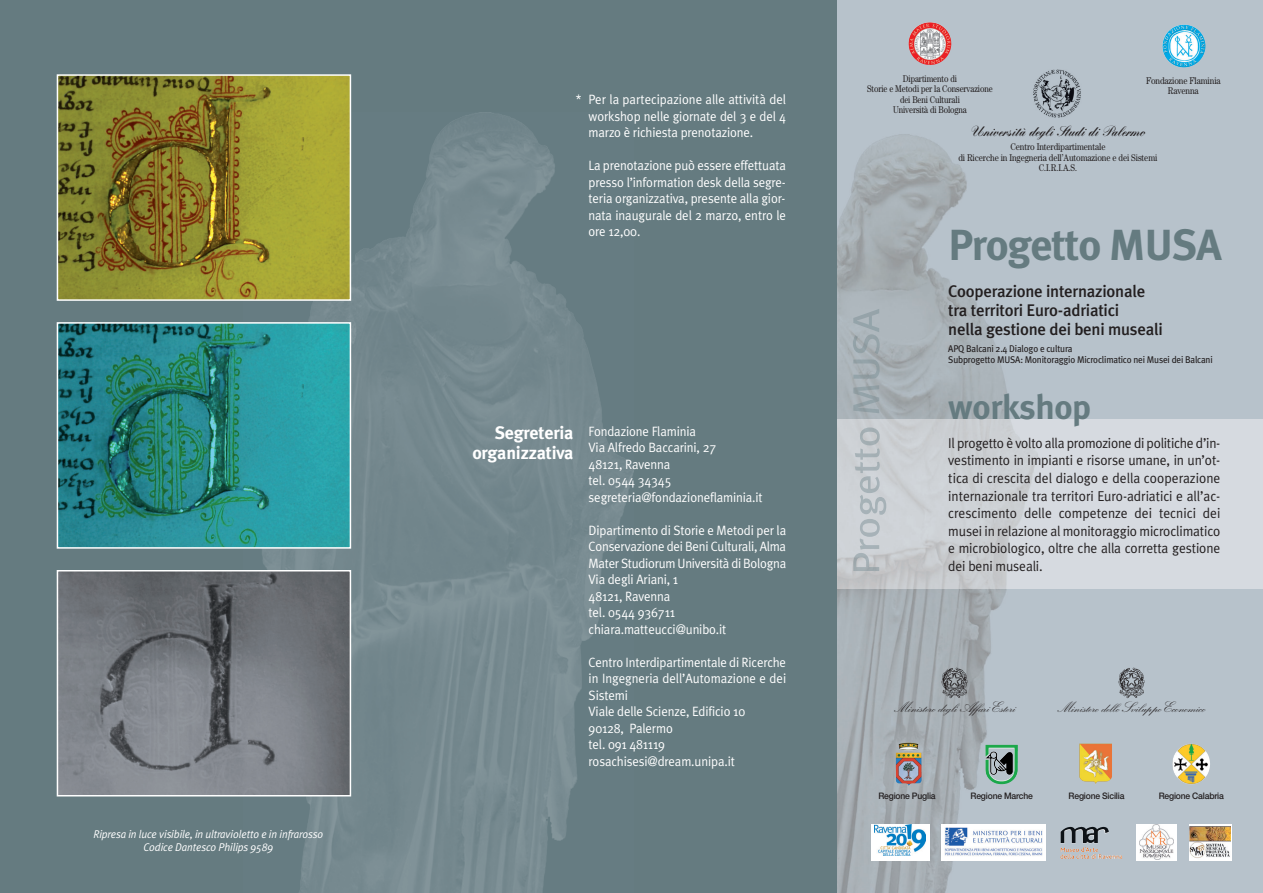
<style>
.page{position:relative;width:1263px;height:893px;background:#fff}
.page>*{position:absolute;margin:0;border:0;box-sizing:border-box;transform-origin:0 0}
.t1{font:700 43.5px "Meta Plus";letter-spacing:-.025em;color:#657b80}
.t2{font:700 34.5px "Meta Plus";letter-spacing:-.01em;color:#657b80}
.t3{font:700 18px/19.5px "Meta Plus";letter-spacing:-.01em;color:#fff;text-align:right}
.t4{font:500 16.8px/18.8px "Meta Plus";letter-spacing:-.015em;color:#231f20}
.t5{font:700 14.85px "Kuenstler Script Two";letter-spacing:.01em;color:#231f20}
.t6{font:14.25px/17.5px "Meta Plus Normal";letter-spacing:-.01em;color:#231f20;text-align:justify;scale:.95 1}
.t7{font:900 14.25px "Kuenstler Script";letter-spacing:.005em;color:#231f20;scale:.85 1}
.t8{font:13.5px/16.5px "Meta Plus Normal";letter-spacing:-.01em;color:#fff;scale:.95 1}
.t9{font:italic 11.25px/12.8px "Meta Plus Normal";letter-spacing:-.01em;color:#fff;text-align:center;scale:.95 1}
.t10{font:9.75px/10.5px "Century";letter-spacing:-.01em;color:#231f20;text-align:center;scale:.85 1}
.t11{font:9.75px/11.2px "Meta Plus";letter-spacing:-.02em;color:#231f20;scale:.95 1}
.t12{font:9.75px/10.5px "Century";letter-spacing:-.01em;color:#231f20;text-align:center;scale:.82 1}
.t13{font:500 9px "Helvetica Neue";letter-spacing:-.02em;color:#231f20;scale:.95 1}
</style>
<div class="page">
<div style="left:0;top:0;width:838px;height:893px;background:#657b80"></div>
<img style="left:244px;top:113px;width:390px;height:780px">
<img style="left:838px;top:0;width:425px;height:893px">
<img style="left:1031px;top:69px;width:51px;height:48px">
<img style="left:838px;top:419px;width:425px;height:169px">
<img style="left:929px;top:22px;width:21px;height:14px">
<img style="left:1196px;top:29px;width:9px;height:15px">
<img style="left:892px;top:668px;width:129px;height:31px">
<img style="left:899px;top:743px;width:20px;height:7px">
<img style="left:985px;top:745px;width:33px;height:27px">
<img style="left:1079px;top:744px;width:33px;height:40px">
<img style="left:1189px;top:744px;width:17px;height:8px">
<img style="left:1074px;top:827px;width:24px;height:2px">
<img style="left:1068px;top:668px;width:129px;height:31px">
<div style="left:871px;top:823px;width:58px;height:37px;background:#fff"></div>
<img style="left:874px;top:825px;width:52px;height:31px">
<div style="left:941px;top:823px;width:105px;height:37px;background:#fff"></div>
<img style="left:945px;top:827px;width:97px;height:29px">
<div style="left:1136px;top:823px;width:41px;height:37px;background:#fff"></div>
<img style="left:1139px;top:825px;width:35px;height:34px">
<div style="left:1189px;top:823px;width:42px;height:37px;background:#fff"></div>
<img style="left:1190px;top:826px;width:41px;height:32px">
<img style="left:853px;top:334px;width:27px;height:80px">
<img style="left:853px;top:427px;width:33px;height:144px">
<img style="left:60px;top:77px;width:288px;height:221px">
<div style="left:57px;top:74px;width:294px;height:227px;border:2px solid #fff"></div>
<img style="left:60px;top:325px;width:288px;height:221px">
<div style="left:57px;top:322px;width:294px;height:227px;border:2px solid #fff"></div>
<img style="left:60px;top:573px;width:288px;height:220px">
<div style="left:57px;top:570px;width:294px;height:226px;border:2px solid #fff"></div>
<p class="t9" style="left:93px;top:828px;width:244px">Ripresa in luce visibile, in ultravioletto e in infrarosso<br>Codice Dantesco Philips 9589</p>
<p class="t8" style="left:588px;top:91px;width:209px;text-align:justify;text-indent:-13px">* Per la partecipazione alle attività del workshop nelle giornate del 3 e del 4 marzo è richiesta prenotazione.</p>
<p class="t8" style="left:588px;top:157px;width:209px;text-align:justify">La prenotazione può essere effettuata presso l’information desk della segre&shy;teria organizzativa, presente alla gior&shy;nata inaugurale del 2 marzo, entro le ore 12,00.</p>
<h3 class="t3" style="left:472px;top:423px;width:103px">Segreteria organizzativa</h3>
<p class="t8" style="left:589px;top:423px;width:185px">Fondazione Flaminia<br>Via Alfredo Baccarini, 27<br>48121, Ravenna<br>tel. 0544 34345 segreteria@fondazioneflaminia.it</p>
<p class="t8" style="left:589px;top:522px;width:209px">Dipartimento di Storie e Metodi per la<br>Conservazione dei Beni Culturali, Alma<br>Mater Studiorum Università di Bologna<br>Via degli Ariani, 1<br>48121, Ravenna<br>tel. 0544 936711 chiara.matteucci@unibo.it</p>
<p class="t8" style="left:589px;top:654px;width:210px">Centro Interdipartimentale di Ricerche in Ingegneria dell’Automazione e dei<br>Sistemi<br>Viale delle Scienze, Edificio 10<br>90128, Palermo<br>tel. 091 481119 rosachisesi@dream.unipa.it</p>
<p class="t12" style="left:867px;top:74px;width:155px">Dipartimento di<br>Storie e Metodi per la Conservazione dei Beni Culturali<br>Università di Bologna</p>
<p class="t10" style="left:958px;top:142px;width:236px">Centro Interdipartimentale<br>di Ricerche in Ingegneria dell’Automazione e dei Sistemi<br>C.I.R.I.A.S.</p>
<p class="t10" style="left:1146px;top:76px;width:89px">Fondazione Flaminia<br>Ravenna</p>
<p class="t7" style="left:970px;top:125px;width:207px">Università degli Studi di Palermo</p>
<h1 class="t1" style="left:948px;top:219px;width:275px">Progetto MUSA</h1>
<p class="t4" style="left:948px;top:282px;width:216px">Cooperazione internazionale tra territori Euro-adriatici<br>nella gestione dei beni museali</p>
<p class="t11" style="left:948px;top:343px;width:280px">APQ Balcani 2.4 Dialogo e cultura<br>Subprogetto MUSA: Monitoraggio Microclimatico nei Musei dei Balcani</p>
<h2 class="t2" style="left:948px;top:387px;width:144px">workshop</h2>
<p class="t6" style="left:948px;top:434px;width:288px">Il progetto è volto alla promozione di politiche d’in&shy;vestimento in impianti e risorse umane, in un’ot&shy;tica di crescita del dialogo e della cooperazione internazionale tra territori Euro-adriatici e all’ac&shy;crescimento delle competenze dei tecnici dei musei in relazione al monitoraggio microclimatico e microbiologico, oltre che alla corretta gestione dei beni museali.</p>
<p class="t5" style="left:893px;top:702px;width:123px">Ministero degli Affari Esteri</p>
<p class="t5" style="left:1057px;top:702px;width:149px">Ministero dello Sviluppo Economico</p>
<p class="t13" style="left:878px;top:793px;width:62px">Regione Puglia</p>
<p class="t13" style="left:970px;top:793px;width:67px">Regione Marche</p>
<p class="t13" style="left:1068px;top:793px;width:60px">Regione Sicilia</p>
<p class="t13" style="left:1159px;top:793px;width:70px">Regione Calabria</p>
</div>
